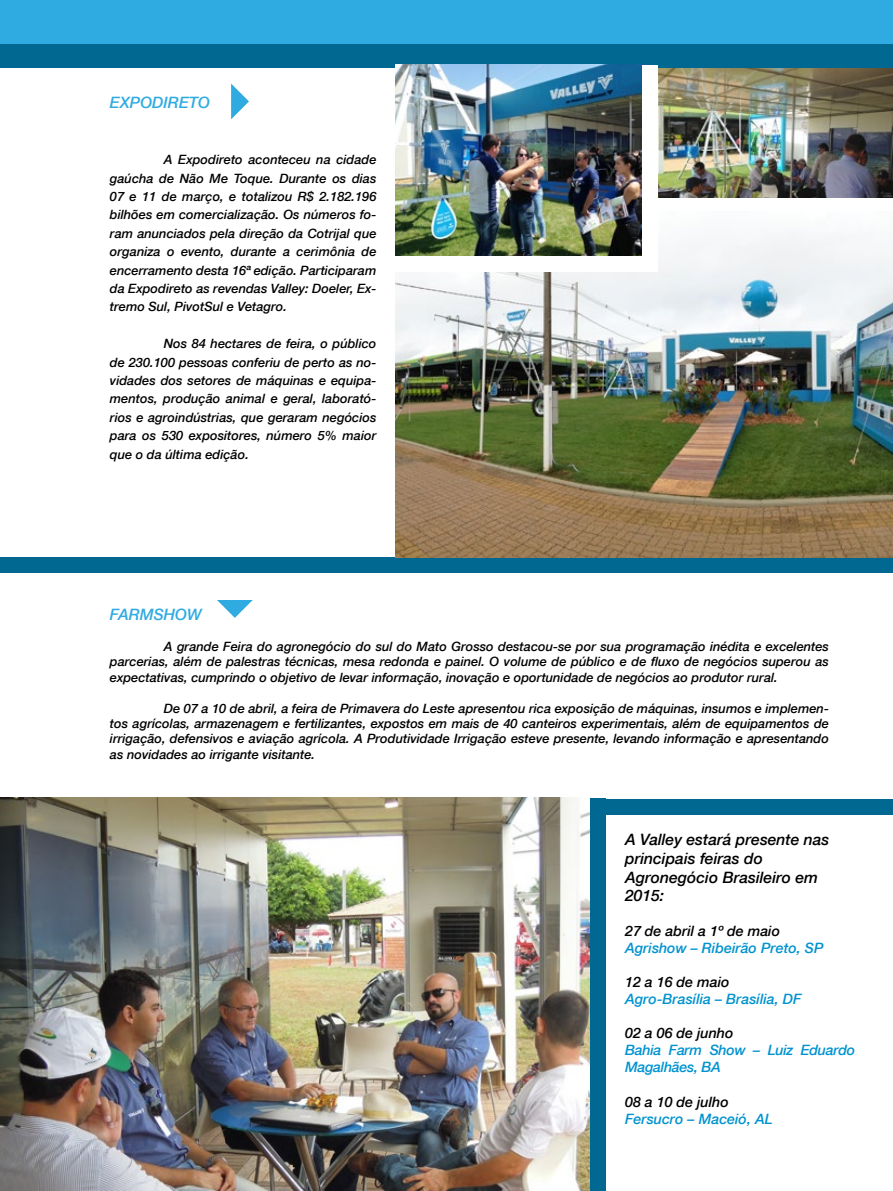
<style>
.page{position:relative;width:893px;height:1191px;background:#fff}
.page>*{position:absolute;margin:0;border:0;box-sizing:border-box;transform-origin:0 0}
.t1{font:italic 500 15.6px/18.8px "Helvetica Neue LT";color:#000}
.t2{font:italic 500 15.6px "Helvetica Neue LT";color:#2fabe1}
.t3{font:italic 500 14.25px "Helvetica Neue LT";color:#0093d0}
.t4{font:italic 500 14.25px "Helvetica Neue LT";color:#000}
.t5{font:italic 500 14.25px/17.1px "Helvetica Neue LT";letter-spacing:-.02em;color:#0093d0}
.t6{font:italic 500 12.9px/18.5px "Helvetica Neue LT";color:#000;text-align:justify}
</style>
<div class="page">
<img style="left:0;top:797px;width:598px;height:394px">
<img style="left:658px;top:67px;width:235px;height:131px">
<div style="left:0;top:0;width:893px;height:65px;background:#2fabe1"></div>
<div style="left:0;top:557px;width:893px;height:16px;background:#006891"></div>
<div style="left:590px;top:799px;width:303px;height:15px;background:#006891"></div>
<div style="left:590px;top:799px;width:16px;height:392px;background:#006891"></div>
<div style="left:0;top:44px;width:893px;height:23px;background:#006891"></div>
<svg style="left:231px;top:84px;width:18px;height:35px"></svg>
<svg style="left:217px;top:600px;width:36px;height:18px"></svg>
<img style="left:395px;top:233px;width:498px;height:324px">
<img style="left:395px;top:65px;width:248px;height:191px">
<div style="left:389px;top:256px;width:266px;height:15px;background:#fff"></div>
<div style="left:643px;top:65px;width:15px;height:206px;background:#fff"></div>
<p class="t2" style="left:110px;top:93px;width:102px">EXPODIRETO</p>
<p class="t6" style="left:110px;top:150px;width:268px;text-indent:54px">A Expodireto aconteceu na cidade gaúcha de Não Me Toque. Durante os dias 07 e 11 de março, e totalizou R$ 2.182.196 bilhões em comercialização. Os números fo&shy;ram anunciados pela direção da Cotrijal que organiza o evento, durante a cerimônia de encerramento desta 16ª edição. Participaram da Expodireto as revendas Valley: Doeler, Ex&shy;tremo Sul, PivotSul e Vetagro.</p>
<p class="t6" style="left:110px;top:334px;width:268px;text-indent:54px">Nos 84 hectares de feira, o público de 230.100 pessoas conferiu de perto as no&shy;vidades dos setores de máquinas e equipa&shy;mentos, produção animal e geral, laborató&shy;rios e agroindústrias, que geraram negócios para os 530 expositores, número 5% maior que o da última edição.</p>
<p class="t2" style="left:110px;top:605px;width:93px">FARMSHOW</p>
<p class="t6" style="left:110px;top:638px;width:721px;line-height:15.5px;text-indent:54px">A grande Feira do agronegócio do sul do Mato Grosso destacou-se por sua programação inédita e excelentes parcerias, além de palestras técnicas, mesa redonda e painel. O volume de público e de fluxo de negócios superou as expectativas, cumprindo o objetivo de levar informação, inovação e oportunidade de negócios ao produtor rural.</p>
<p class="t6" style="left:110px;top:700px;width:721px;line-height:15.5px;text-indent:54px">De 07 a 10 de abril, a feira de Primavera do Leste apresentou rica exposição de máquinas, insumos e implemen&shy;tos agrícolas, armazenagem e fertilizantes, expostos em mais de 40 canteiros experimentais, além de equipamentos de irrigação, defensivos e aviação agrícola. A Produtividade Irrigação esteve presente, levando informação e apresentando as novidades ao irrigante visitante.</p>
<p class="t1" style="left:625px;top:830px;width:206px">A Valley estará presente nas principais feiras do<br>Agronegócio Brasileiro em<br>2015:</p>
<p class="t4" style="left:625px;top:922px;width:157px">27 de abril a 1º de maio</p>
<p class="t3" style="left:625px;top:939px;width:200px">Agrishow – Ribeirão Preto, SP</p>
<p class="t4" style="left:625px;top:973px;width:106px">12 a 16 de maio</p>
<p class="t3" style="left:625px;top:990px;width:178px">Agro-Brasília – Brasília, DF</p>
<p class="t4" style="left:625px;top:1024px;width:110px">02 a 06 de junho</p>
<p class="t5" style="left:625px;top:1041px;width:232px">Bahia Farm Show – Luiz Eduardo<br>Magalhães, BA</p>
<p class="t4" style="left:625px;top:1093px;width:105px">08 a 10 de julho</p>
<p class="t3" style="left:625px;top:1110px;width:149px">Fersucro – Maceió, AL</p>
</div>
